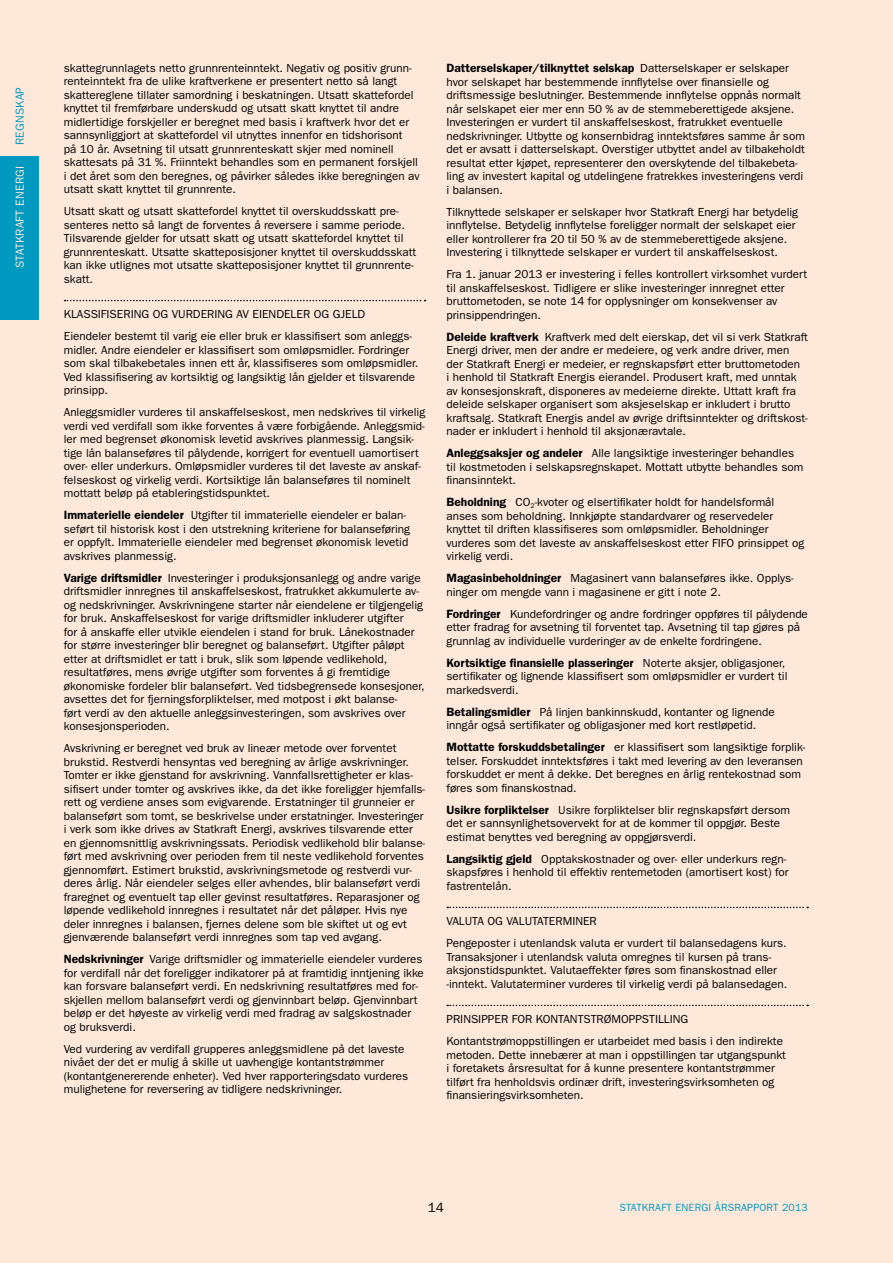
<style>
.page{position:relative;width:893px;height:1263px;background:#fde8da}
.page>*{position:absolute;margin:0;border:0;box-sizing:border-box;transform-origin:0 0}
.t1{font:13.5px "ITC Franklin Gothic Std";color:#000}
.t2{font:600 12px "ITC Franklin Gothic Std";color:#000}
.t3{font:11.7px/13.5px "ITC Franklin Gothic Std";color:#000}
.t4{font:11.7px "ITC Franklin Gothic Std";letter-spacing:.02em;color:#fde8da}
.t5{font:11.7px "ITC Franklin Gothic Std";letter-spacing:.02em;color:#009ac0}
.t6{font:10.5px "ITC Franklin Gothic Std";letter-spacing:.02em;color:#009ac0}
.s1{font-weight:600;font-size:12px}
.s2{font-weight:400;font-size:11.7px}
</style>
<div class="page">
<svg style="left:65px;top:300px;width:360px;height:1px"></svg>
<svg style="left:447px;top:907px;width:361px;height:1px"></svg>
<svg style="left:447px;top:1005px;width:361px;height:1px"></svg>
<div style="left:0;top:157px;width:38px;height:163px;background:#009ac0"></div>
<p class="t5" style="left:13px;top:145px;width:60px;rotate:-90deg">REGNSKAP</p>
<p class="t4" style="left:13px;top:268px;width:104px;rotate:-90deg">STATKRAFT ENERGI</p>
<p class="t3" style="left:64px;top:61px;width:357px">skattegrunnlagets netto grunnrenteinntekt. Negativ og positiv grunn&shy;renteinntekt fra de ulike kraftverkene er presentert netto så langt skattereglene tillater samordning i beskatningen. Utsatt skattefordel knyttet til fremførbare underskudd og utsatt skatt knyttet til andre midlertidige forskjeller er beregnet med basis i kraftverk hvor det er sannsynliggjort at skattefordel vil utnyttes innenfor en tidshorisont<br>på 10 år. Avsetning til utsatt grunnrenteskatt skjer med nominell skattesats på 31 %. Friinntekt behandles som en permanent forskjell i det året som den beregnes, og påvirker således ikke beregningen av utsatt skatt knyttet til grunnrente.</p>
<p class="t3" style="left:64px;top:205px;width:354px">Utsatt skatt og utsatt skattefordel knyttet til overskuddsskatt pre&shy;senteres netto så langt de forventes å reversere i samme periode.<br>Tilsvarende gjelder for utsatt skatt og utsatt skattefordel knyttet til grunnrenteskatt. Utsatte skatteposisjoner knyttet til overskuddsskatt kan ikke utlignes mot utsatte skatteposisjoner knyttet til grunnrente&shy;skatt.</p>
<p class="t3" style="left:64px;top:303px;width:350px;line-height:22px">KLASSIFISERING OG VURDERING AV EIENDELER OG GJELD<br>Eiendeler bestemt til varig eie eller bruk er klassifisert som anleggs-</p>
<p class="t3" style="left:64px;top:343px;width:356px">midler. Andre eiendeler er klassifisert som omløpsmidler. Fordringer som skal tilbakebetales innen ett år, klassifiseres som omløpsmidler.<br>Ved klassifisering av kortsiktig og langsiktig lån gjelder et tilsvarende prinsipp.</p>
<p class="t3" style="left:64px;top:406px;width:363px">Anleggsmidler vurderes til anskaffelseskost, men nedskrives til virkelig verdi ved verdifall som ikke forventes å være forbigående. Anleggsmid&shy;ler med begrenset økonomisk levetid avskrives planmessig. Langsik&shy;tige lån balanseføres til pålydende, korrigert for eventuell uamortisert over- eller underkurs. Omløpsmidler vurderes til det laveste av anskaf&shy;felseskost og virkelig verdi. Kortsiktige lån balanseføres til nominelt mottatt beløp på etableringstidspunktet.</p>
<p class="t3" style="left:64px;top:509px;width:348px"><span class="s1">Immaterielle eiendeler</span> Utgifter til immaterielle eiendeler er balan&shy;seført til historisk kost i den utstrekning kriteriene for balanseføring er oppfylt. Immaterielle eiendeler med begrenset økonomisk levetid avskrives planmessig.</p>
<p class="t3" style="left:64px;top:571px;width:362px"><span class="s1">Varige driftsmidler</span> Investeringer i produksjonsanlegg og andre varige driftsmidler innregnes til anskaffelseskost, fratrukket akkumulerte av&shy;og nedskrivninger. Avskrivningene starter når eiendelene er tilgjengelig for bruk. Anskaffelseskost for varige driftsmidler inkluderer utgifter<br>for å anskaffe eller utvikle eiendelen i stand for bruk. Lånekostnader for større investeringer blir beregnet og balanseført. Utgifter påløpt etter at driftsmidlet er tatt i bruk, slik som løpende vedlikehold, resultatføres, mens øvrige utgifter som forventes å gi fremtidige økonomiske fordeler blir balanseført. Ved tidsbegrensede konsesjoner, avsettes det for fjerningsforpliktelser, med motpost i økt balanse-<br>ført verdi av den aktuelle anleggsinvesteringen, som avskrives over konsesjonsperioden.</p>
<p class="t3" style="left:64px;top:742px;width:363px">Avskrivning er beregnet ved bruk av lineær metode over forventet brukstid. Restverdi hensyntas ved beregning av årlige avskrivninger.<br>Tomter er ikke gjenstand for avskrivning. Vannfallsrettigheter er klas&shy;sifisert under tomter og avskrives ikke, da det ikke foreligger hjemfalls&shy;rett og verdiene anses som evigvarende. Erstatninger til grunneier er balanseført som tomt, se beskrivelse under erstatninger. Investeringer i verk som ikke drives av Statkraft Energi, avskrives tilsvarende etter en gjennomsnittlig avskrivningssats. Periodisk vedlikehold blir balanse&shy;ført med avskrivning over perioden frem til neste vedlikehold forventes gjennomført. Estimert brukstid, avskrivningsmetode og restverdi vur&shy;deres årlig. Når eiendeler selges eller avhendes, blir balanseført verdi fraregnet og eventuelt tap eller gevinst resultatføres. Reparasjoner og løpende vedlikehold innregnes i resultatet når det påløper. Hvis nye deler innregnes i balansen, fjernes delene som ble skiftet ut og evt gjenværende balanseført verdi innregnes som tap ved avgang.</p>
<p class="t3" style="left:64px;top:953px;width:362px"><span class="s1">Nedskrivninger</span> Varige driftsmidler og immaterielle eiendeler vurderes for verdifall når det foreligger indikatorer på at framtidig inntjening ikke kan forsvare balanseført verdi. En nedskrivning resultatføres med for&shy;skjellen mellom balanseført verdi og gjenvinnbart beløp. Gjenvinnbart beløp er det høyeste av virkelig verdi med fradrag av salgskostnader og bruksverdi.</p>
<p class="t3" style="left:64px;top:1042px;width:346px">Ved vurdering av verdifall grupperes anleggsmidlene på det laveste nivået der det er mulig å skille ut uavhengige kontantstrømmer (kontantgenererende enheter). Ved hver rapporteringsdato vurderes mulighetene for reversering av tidligere nedskrivninger.</p>
<p class="t2" style="left:446px;top:61px;width:344px">Datterselskaper/tilknyttet selskap <span class="s2">Datterselskaper er selskaper</span></p>
<p class="t3" style="left:446px;top:75px;width:360px">hvor selskapet har bestemmende innflytelse over finansielle og driftsmessige beslutninger. Bestemmende innflytelse oppnås normalt når selskapet eier mer enn 50 % av de stemmeberettigede aksjene.<br>Investeringen er vurdert til anskaffelseskost, fratrukket eventuelle nedskrivninger. Utbytte og konsernbidrag inntektsføres samme år som det er avsatt i datterselskapt. Overstiger utbyttet andel av tilbakeholdt resultat etter kjøpet, representerer den overskytende del tilbakebeta&shy;ling av investert kapital og utdelingene fratrekkes investeringens verdi i balansen.</p>
<p class="t3" style="left:446px;top:205px;width:353px">Tilknyttede selskaper er selskaper hvor Statkraft Energi har betydelig innflytelse. Betydelig innflytelse foreligger normalt der selskapet eier eller kontrollerer fra 20 til 50 % av de stemmeberettigede aksjene.<br>Investering i tilknyttede selskaper er vurdert til anskaffelseskost.</p>
<p class="t3" style="left:446px;top:267px;width:362px">Fra 1. januar 2013 er investering i felles kontrollert virksomhet vurdert til anskaffelseskost. Tidligere er slike investeringer innregnet etter bruttometoden, se note 14 for opplysninger om konsekvenser av prinsippendringen.</p>
<p class="t3" style="left:446px;top:330px;width:363px"><span class="s1">Deleide kraftverk</span> Kraftverk med delt eierskap, det vil si verk Statkraft Energi driver, men der andre er medeiere, og verk andre driver, men der Statkraft Energi er medeier, er regnskapsført etter bruttometoden<br>i henhold til Statkraft Energis eierandel. Produsert kraft, med unntak av konsesjonskraft, disponeres av medeierne direkte. Uttatt kraft fra deleide selskaper organisert som aksjeselskap er inkludert i brutto kraftsalg. Statkraft Energis andel av øvrige driftsinntekter og driftskost&shy;nader er inkludert i henhold til aksjonæravtale.</p>
<p class="t3" style="left:446px;top:446px;width:358px"><span class="s1">Anleggsaksjer og andeler</span> Alle langsiktige investeringer behandles til kostmetoden i selskapsregnskapet. Mottatt utbytte behandles som finansinntekt.</p>
<p class="t3" style="left:446px;top:495px;width:359px"><span class="s1">Beholdning</span> CO<sub>2</sub>-kvoter og elsertifikater holdt for handelsformål anses som beholdning. Innkjøpte standardvarer og reservedeler knyttet til driften klassifiseres som omløpsmidler. Beholdninger vurderes som det laveste av anskaffelseskost etter FIFO prinsippet og virkelig verdi.</p>
<p class="t3" style="left:446px;top:571px;width:349px"><span class="s1">Magasinbeholdninger</span> Magasinert vann balanseføres ikke. Opplys&shy;ninger om mengde vann i magasinene er gitt i note 2.</p>
<p class="t3" style="left:446px;top:607px;width:363px"><span class="s1">Fordringer</span> Kundefordringer og andre fordringer oppføres til pålydende etter fradrag for avsetning til forventet tap. Avsetning til tap gjøres på grunnlag av individuelle vurderinger av de enkelte fordringene.</p>
<p class="t2" style="left:446px;top:655px;width:340px">Kortsiktige finansielle plasseringer <span class="s2">Noterte aksjer, obligasjoner,</span></p>
<p class="t3" style="left:446px;top:669px;width:343px">sertifikater og lignende klassifisert som omløpsmidler er vurdert til markedsverdi.</p>
<p class="t3" style="left:446px;top:705px;width:330px"><span class="s1">Betalingsmidler</span> På linjen bankinnskudd, kontanter og lignende inngår også sertifikater og obligasjoner med kort restløpetid.</p>
<p class="t3" style="left:446px;top:740px;width:360px"><span class="s1">Mottatte forskuddsbetalinger</span> er klassifisert som langsiktige forplik&shy;telser. Forskuddet inntektsføres i takt med levering av den leveransen forskuddet er ment å dekke. Det beregnes en årlig rentekostnad som føres som finanskostnad.</p>
<p class="t3" style="left:446px;top:803px;width:345px"><span class="s1">Usikre forpliktelser</span> Usikre forpliktelser blir regnskapsført dersom det er sannsynlighetsovervekt for at de kommer til oppgjør. Beste estimat benyttes ved beregning av oppgjørsverdi.</p>
<p class="t3" style="left:446px;top:852px;width:344px"><span class="s1">Langsiktig gjeld</span> Opptakskostnader og over- eller underkurs regn&shy;skapsføres i henhold til effektiv rentemetoden (amortisert kost) for fastrentelån.</p>
<p class="t3" style="left:446px;top:910px;width:342px;line-height:22px">VALUTA OG VALUTATERMINER<br>Pengeposter i utenlandsk valuta er vurdert til balansedagens kurs.</p>
<p class="t3" style="left:446px;top:950px;width:342px">Transaksjoner i utenlandsk valuta omregnes til kursen på trans&shy;aksjonstidspunktet. Valutaeffekter føres som finanskostnad eller -inntekt. Valutaterminer vurderes til virkelig verdi på balansedagen.</p>
<p class="t3" style="left:446px;top:1008px;width:338px;line-height:22px">PRINSIPPER FOR KONTANTSTRØMOPPSTILLING<br>Kontantstrømoppstillingen er utarbeidet med basis i den indirekte</p>
<p class="t3" style="left:446px;top:1048px;width:341px">metoden. Dette innebærer at man i oppstillingen tar utgangspunkt i foretakets årsresultat for å kunne presentere kontantstrømmer tilført fra henholdsvis ordinær drift, investeringsvirksomheten og finansieringsvirksomheten.</p>
<p class="t1" style="left:428px;top:1199px;width:18px">14</p>
<p class="t6" style="left:619px;top:1202px;width:190px">STATKRAFT ENERGI ÅRSRAPPORT 2013</p>
</div>
